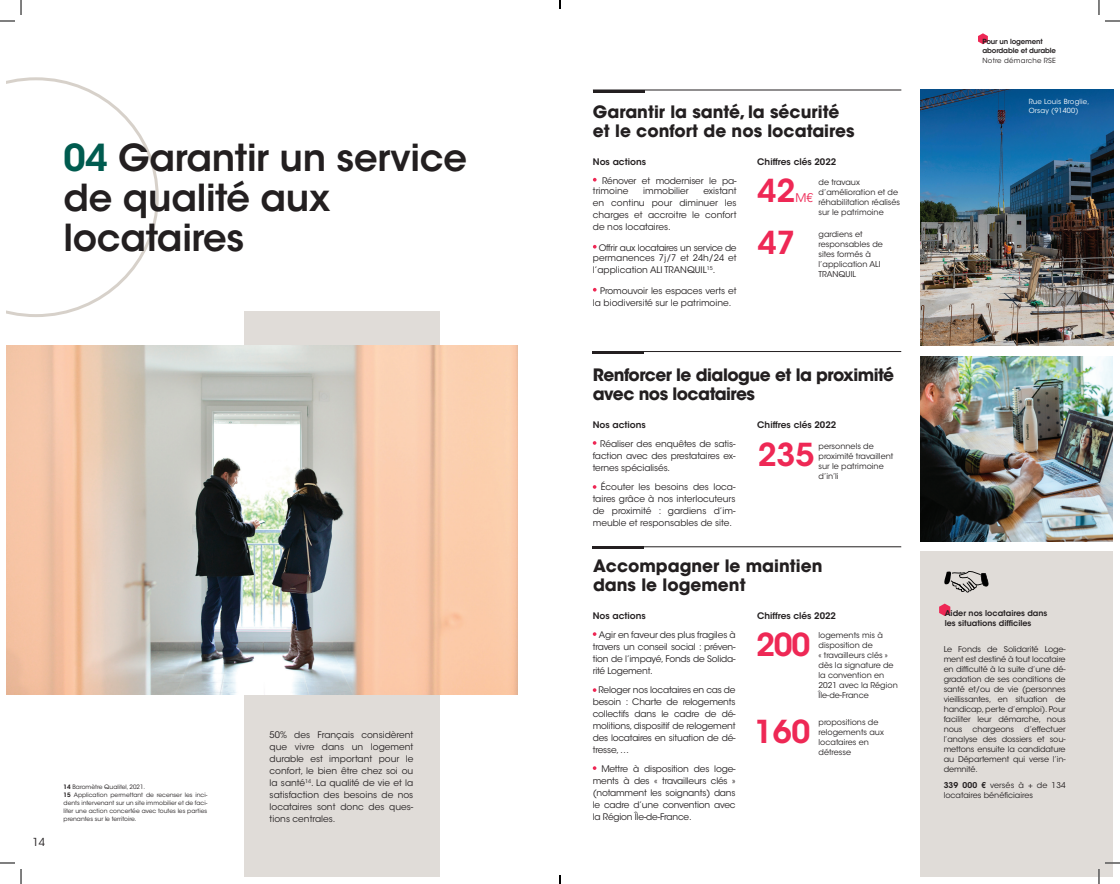
<style>
.page{position:relative;width:1120px;height:884px;background:#fff}
.page>*{position:absolute;margin:0;border:0;box-sizing:border-box;transform-origin:0 0}
.t1{font:600 37px/40px "ITC Avant Garde Std";letter-spacing:-.01em;color:#231f20}
.t2{font:600 31.4px "ITC Avant Garde Std";letter-spacing:-.005em;color:#ee2855}
.t3{font:700 17px "ITC Avant Garde Std";color:#231f20}
.t4{font:700 17px/19px "ITC Avant Garde Std";letter-spacing:-.03em;color:#231f20}
.t5{font:11.9px "ITC Avant Garde Std";color:#ee2855}
.t6{font:11px "ITC Avant Garde Std";color:#231f20}
.t7{font:9px/12px "ITC Avant Garde Std";letter-spacing:-.01em;color:#231f20;text-align:justify}
.t8{font:600 9px "ITC Avant Garde Std";color:#231f20}
.t9{font:9px/10px "ITC Avant Garde Std";letter-spacing:-.03em;color:#231f20;text-align:right}
.t10{font:8px/10px "ITC Avant Garde Std";color:#231f20}
.t11{font:600 8px "ITC Avant Garde Std";color:#231f20}
.t12{font:600 7px/9px "ITC Avant Garde Std";letter-spacing:-.02em;color:#231f20}
.t13{font:7px/8.4px "ITC Avant Garde Std";letter-spacing:.02em;color:#fff}
.t14{font:7px "ITC Avant Garde Std";letter-spacing:.03em;color:#231f20}
.t15{font:6px/8px "ITC Avant Garde Std";color:#231f20;text-align:justify}
.s1{color:#005b4f}
.s2{font-weight:600}
</style>
<div class="page">
<svg style="left:978px;top:33px;width:9px;height:11px"></svg>
<div style="left:244px;top:312px;width:195px;height:565px;background:#e0dcd8"></div>
<svg style="left:7px;top:77px;width:152px;height:240px"></svg>
<img style="left:920px;top:356px;width:192px;height:185px">
<hr style="left:593px;top:351px;width:308px;height:1px;background:#231f20">
<svg style="left:592px;top:178px;width:4px;height:4px"></svg>
<svg style="left:592px;top:245px;width:4px;height:4px"></svg>
<svg style="left:592px;top:288px;width:4px;height:4px"></svg>
<hr style="left:592px;top:90px;width:309px;height:1px;background:#231f20">
<hr style="left:592px;top:90px;width:52px;height:3px;background:#231f20">
<hr style="left:592px;top:351px;width:52px;height:3px;background:#231f20">
<svg style="left:592px;top:441px;width:4px;height:4px"></svg>
<svg style="left:592px;top:485px;width:4px;height:4px"></svg>
<svg style="left:592px;top:632px;width:4px;height:4px"></svg>
<svg style="left:592px;top:688px;width:4px;height:4px"></svg>
<svg style="left:592px;top:766px;width:4px;height:4px"></svg>
<hr style="left:593px;top:546px;width:308px;height:1px;background:#231f20">
<hr style="left:592px;top:546px;width:52px;height:3px;background:#231f20">
<img style="left:920px;top:90px;width:192px;height:256px">
<img style="left:7px;top:345px;width:510px;height:350px">
<div style="left:920px;top:552px;width:192px;height:325px;background:#e0dcd8"></div>
<svg style="left:944px;top:571px;width:44px;height:22px"></svg>
<svg style="left:939px;top:604px;width:11px;height:12px"></svg>
<svg style="left:0;top:0;width:22px;height:22px"></svg>
<svg style="left:0;top:862px;width:22px;height:22px"></svg>
<svg style="left:1098px;top:0;width:21px;height:22px"></svg>
<svg style="left:1098px;top:862px;width:21px;height:22px"></svg>
<p class="t1" style="left:64px;top:137px;width:405px"><span class="s1">04</span> Garantir un service de qualité aux locataires</p>
<p class="t6" style="left:32px;top:835px;width:14px">14</p>
<p class="t15" style="left:64px;top:782px;width:83px"><span class="s2">14</span> Baromètre Qualitel, 2021.</p>
<p class="t15" style="left:64px;top:790px;width:145px"><span class="s2">15</span> Application permettant de recenser les inci&shy;dents intervenant sur un site immobilier et de faci&shy;liter une action concertée avec toutes les parties prenantes sur le territoire.</p>
<p class="t7" style="left:269px;top:729px;width:145px">50% des Français considèrent que vivre dans un logement durable est important pour le confort, le bien être chez soi ou la santé<sup>14</sup>. La qualité de vie et la satisfaction des besoins de nos locataires sont donc des ques&shy;tions centrales.</p>
<p class="t3" style="left:592px;top:100px;width:248px">Garantir la santé, la sécurité</p>
<p class="t3" style="left:592px;top:119px;width:263px">et le confort de nos locataires</p>
<p class="t8" style="left:592px;top:156px;width:55px">Nos actions</p>
<p class="t7" style="left:592px;top:175px;width:145px;line-height:10px;text-indent:9px">Rénover et moderniser le pa&shy;trimoine</p>
<p class="t8" style="left:757px;top:156px;width:80px">Chiffres clés 2022</p>
<p class="t2" style="left:757px;top:171px;width:39px">42</p>
<p class="t10" style="left:818px;top:177px;width:83px">de travaux d’amélioration et de réhabilitation réalisés sur le patrimoine</p>
<p class="t10" style="left:818px;top:229px;width:66px">gardiens et responsables de sites formés à l’application ALI<br>TRANQUIL</p>
<p class="t7" style="left:592px;top:184px;width:145px;text-indent:110px">existant en continu pour diminuer les charges et accroitre le confort de nos locataires.</p>
<p class="t9" style="left:592px;top:242px;width:145px">Offrir aux locataires un service de permanences 7j/7 et 24h/24 et</p>
<p class="t7" style="left:592px;top:263px;width:124px">l’application ALI TRANQUIL<sup>15</sup>.</p>
<p class="t7" style="left:592px;top:284px;width:145px;text-indent:7px">Promouvoir les espaces verts et la biodiversité sur le patrimoine.</p>
<p class="t7" style="left:643px;top:184px;width:47px">immobilier</p>
<p class="t5" style="left:795px;top:191px;width:19px">M€</p>
<p class="t2" style="left:757px;top:223px;width:39px">47</p>
<p class="t4" style="left:592px;top:365px;width:303px">Renforcer le dialogue et la proximité avec nos locataires</p>
<p class="t8" style="left:592px;top:419px;width:55px">Nos actions</p>
<p class="t7" style="left:592px;top:438px;width:144px;text-indent:8px">Réaliser des enquêtes de satis&shy;faction avec des prestataires ex&shy;ternes spécialisés.</p>
<p class="t7" style="left:592px;top:481px;width:144px;text-indent:8px">Écouter les besoins des loca&shy;taires grâce à nos interlocuteurs de proximité : gardiens d’im&shy;meuble et responsables de site.</p>
<p class="t8" style="left:757px;top:419px;width:80px">Chiffres clés 2022</p>
<p class="t2" style="left:757px;top:435px;width:58px">235</p>
<p class="t10" style="left:818px;top:441px;width:76px">personnels de proximité travaillent sur le patrimoine d’in’li</p>
<p class="t3" style="left:593px;top:554px;width:231px">Accompagner le maintien</p>
<p class="t3" style="left:593px;top:573px;width:154px">dans le logement</p>
<p class="t8" style="left:592px;top:610px;width:55px">Nos actions</p>
<p class="t7" style="left:592px;top:629px;width:144px;text-indent:6px">Agir en faveur des plus fragiles à travers un conseil social : préven&shy;tion de l’impayé, Fonds de Solida&shy;rité Logement.</p>
<p class="t7" style="left:592px;top:684px;width:144px;text-indent:6px">Reloger nos locataires en cas de besoin : Charte de relogements collectifs dans le cadre de dé&shy;molitions, dispositif de relogement des locataires en situation de dé&shy;tresse, …</p>
<p class="t7" style="left:592px;top:763px;width:144px;text-indent:9px">Mettre à disposition des loge&shy;ments à des « travailleurs clés » (notamment les soignants) dans le cadre d’une convention avec la Région Île-de-France.</p>
<p class="t8" style="left:756px;top:610px;width:80px">Chiffres clés 2022</p>
<p class="t2" style="left:756px;top:624px;width:56px">200</p>
<p class="t2" style="left:754px;top:711px;width:58px">160</p>
<p class="t10" style="left:818px;top:630px;width:81px">logements mis à disposition de<br>« travailleurs clés » dès la signature de la convention en<br>2021 avec la Région<br>Île-de-France</p>
<p class="t10" style="left:818px;top:717px;width:67px">propositions de relogements aux locataires en détresse</p>
<p class="t12" style="left:982px;top:37px;width:75px">Pour un logement abordable et durable</p>
<p class="t14" style="left:982px;top:57px;width:75px">Notre démarche RSE</p>
<p class="t13" style="left:1028px;top:98px;width:62px">Rue Louis Broglie,<br>Orsay (91400)</p>
<p class="t11" style="left:944px;top:608px;width:104px">Aider nos locataires dans</p>
<p class="t11" style="left:944px;top:618px;width:88px">les situations difficiles</p>
<p class="t10" style="left:943px;top:644px;width:123px;text-align:justify">Le Fonds de Solidarité Loge&shy;ment est destiné à tout locataire en difficulté à la suite d’une dé&shy;gradation de ses conditions de santé et/ou de vie (personnes vieillissantes, en situation de handicap, perte d’emploi). Pour faciliter leur démarche, nous nous</p>
<p class="t10" style="left:943px;top:724px;width:123px;text-align:justify;text-indent:81px">d’effectuer l’analyse des dossiers et sou&shy;mettons ensuite la candidature au Département qui verse l’in&shy;demnité.</p>
<p class="t10" style="left:943px;top:780px;width:123px"><span class="s2">339 000 €</span> versés à + de 134 locataires bénéficiaires</p>
<p class="t10" style="left:972px;top:724px;width:43px">chargeons</p>
</div>
